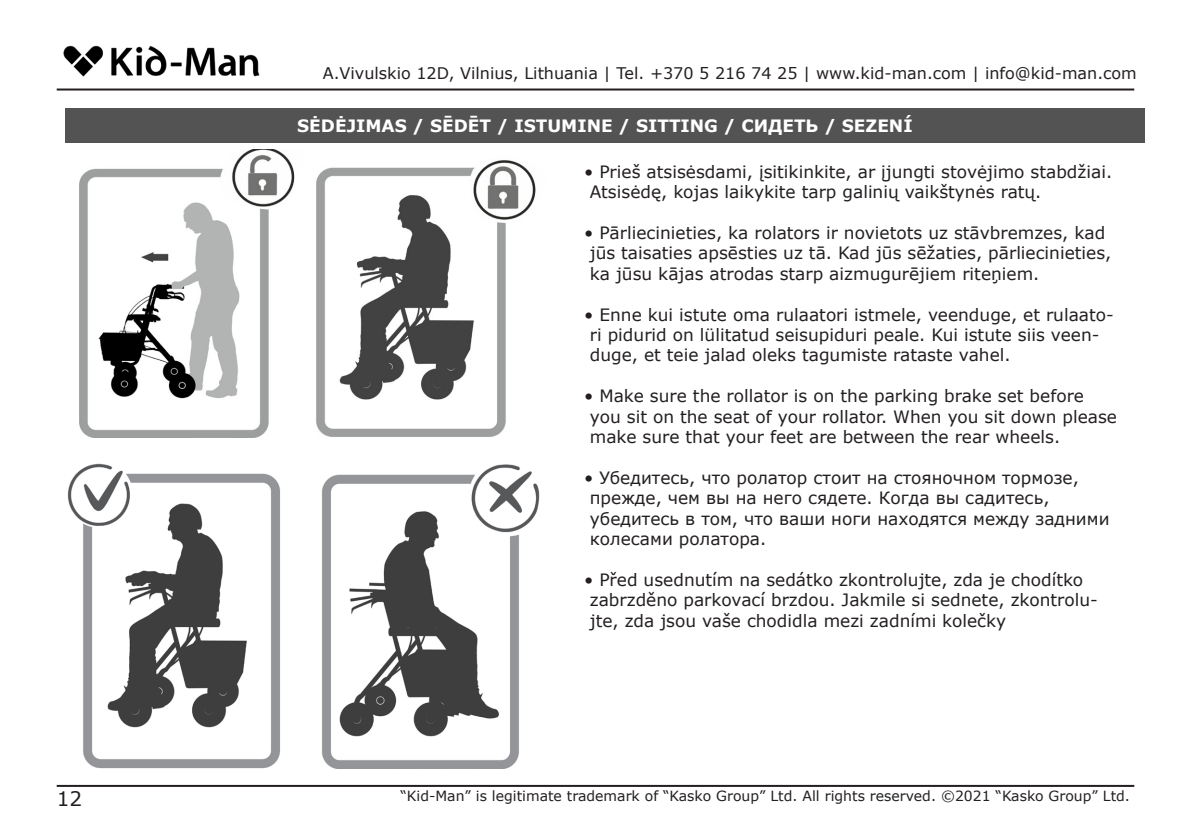
<style>
.page{position:relative;width:1191px;height:840px;background:#fff}
.page>*{position:absolute;margin:0;border:0;box-sizing:border-box;transform-origin:0 0}
.t1{font:20px "Verdana";color:#231f20}
.Turinys{font:17px/20.4px "Verdana";color:#231f20}
.pavadinimai{font:700 17px "Verdana";color:#fff}
.t2{font:16px "Verdana";color:#231f20}
.t3{font:14px "Verdana";color:#231f20}
</style>
<div class="page">
<hr style="left:57px;top:88px;width:1077px;height:2px;background:#231f20">
<img style="left:63px;top:45px;width:197px;height:32px">
<hr style="left:57px;top:784px;width:1077px;height:2px;background:#231f20">
<div style="left:65px;top:108px;width:1079px;height:34px;background:#535353"></div>
<img style="left:67px;top:463px;width:473px;height:305px">
<img style="left:79px;top:149px;width:457px;height:288px">
<p class="t2" style="left:323px;top:62px;width:815px">A.Vivulskio 12D, Vilnius, Lithuania | Tel. +370 5 216 74 25 | www.kid-man.com | info@kid-man.com</p>
<p class="pavadinimai" style="left:297px;top:113px;width:617px">SĖDĖJIMAS / SĒDĒT / ISTUMINE / SITTING / СИДЕТЬ / SEZENÍ</p>
<p class="Turinys" style="left:590px;top:161px;width:524px;text-indent:-6px">• Prieš atsisėsdami, įsitikinkite, ar įjungti stovėjimo stabdžiai.<br>Atsisėdę, kojas laikykite tarp galinių vaikštynės ratų.</p>
<p class="Turinys" style="left:590px;top:222px;width:523px;text-indent:-6px">• Pārliecinieties, ka rolators ir novietots uz stāvbremzes, kad jūs taisaties apsēsties uz tā. Kad jūs sēžaties, pārliecinieties, ka jūsu kājas atrodas starp aizmugurējiem riteņiem.</p>
<p class="Turinys" style="left:590px;top:304px;width:525px;text-indent:-6px">• Enne kui istute oma rulaatori istmele, veenduge, et rulaato&shy;ri pidurid on lülitatud seisupiduri peale. Kui istute siis veen&shy;duge, et teie jalad oleks tagumiste rataste vahel.</p>
<p class="Turinys" style="left:590px;top:385px;width:529px;text-indent:-6px">• Make sure the rollator is on the parking brake set before you sit on the seat of your rollator. When you sit down please make sure that your feet are between the rear wheels.</p>
<p class="Turinys" style="left:590px;top:467px;width:521px;text-indent:-6px">• Убедитесь, что ролатор стоит на стояночном тормозе, прежде, чем вы на него сядете. Когда вы садитесь, убедитесь в том, что ваши ноги находятся между задними колесами ролатора.</p>
<p class="Turinys" style="left:590px;top:569px;width:509px;text-indent:-6px">• Před usednutím na sedátko zkontrolujte, zda je chodítko zabrzděno parkovací brzdou. Jakmile si sednete, zkontrolu&shy;jte, zda jsou vaše chodidla mezi zadními kolečky</p>
<p class="t1" style="left:57px;top:784px;width:27px">12</p>
<p class="t3" style="left:400px;top:785px;width:731px">“Kid-Man” is legitimate trademark of “Kasko Group” Ltd. All rights reserved. ©2021 “Kasko Group” Ltd.</p>
</div>
